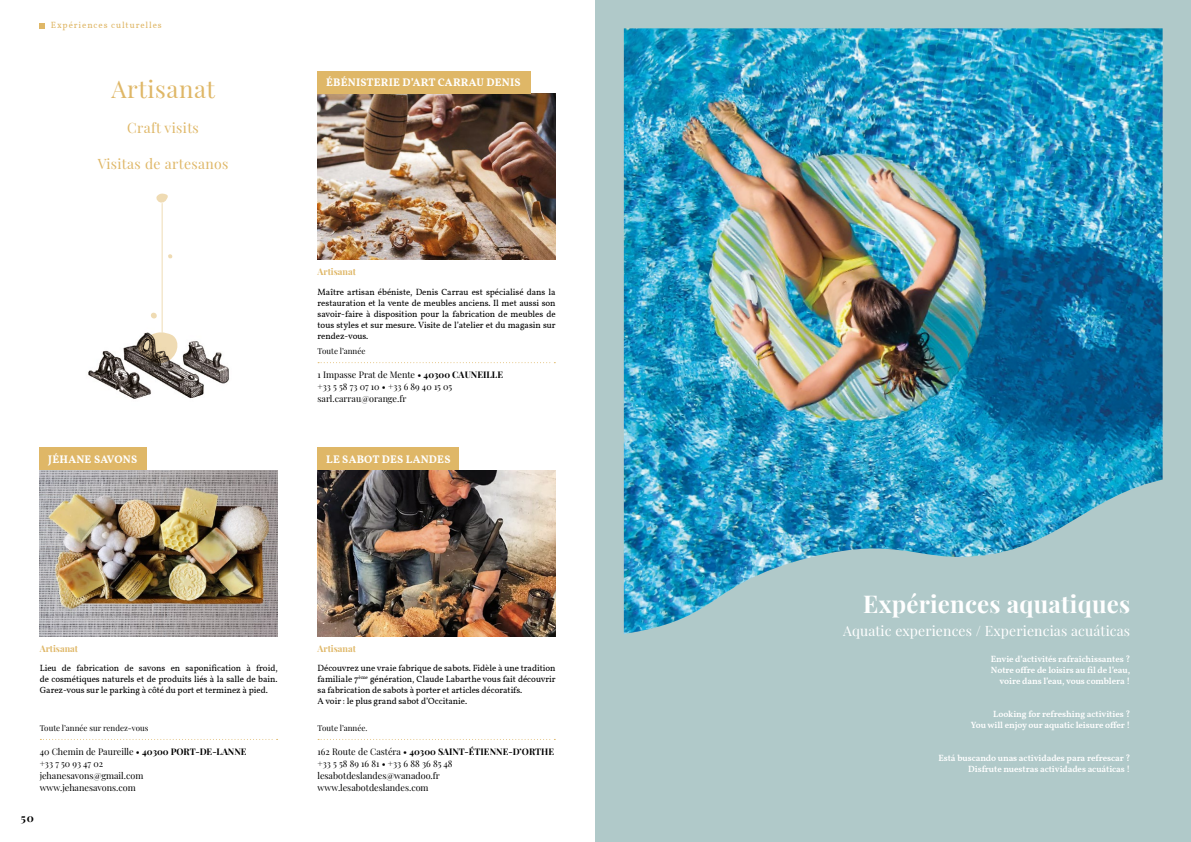
<style>
.page{position:relative;width:1191px;height:842px;background:#fff}
.page>*{position:absolute;margin:0;border:0;box-sizing:border-box;transform-origin:0 0}
.t1{font:700 24px "Playfair Display";letter-spacing:.01em;color:#fff}
.t2{font:24px "Playfair Display";letter-spacing:.025em;color:#dfb767}
.t3{font:14px "Playfair Display";letter-spacing:.01em;color:#fff}
.t4{font:14px "Playfair Display";letter-spacing:.025em;color:#dfb767}
.t5{font:700 11px "Vollkorn";letter-spacing:.02em;color:#fff}
.t6{font:700 11px "Playfair Display";color:#000}
.t7{font:9px/11px "Vollkorn";letter-spacing:-.005em;color:#000;text-align:justify}
.t8{font:9px/12px "Playfair Display";color:#000}
.t9{font:600 9px/11px "Vollkorn";letter-spacing:-.01em;color:#fff;text-align:right}
.t10{font:700 9px "Playfair Display";color:#dfb767}
.t11{font:9px "Vollkorn";letter-spacing:.1em;color:#dfb767}
.t12{font:8px "Playfair Display";color:#000}
.s1{font-weight:700}
</style>
<div class="page">
<div style="left:595px;top:0;width:596px;height:842px;background:#b0c9c9"></div>
<img style="left:624px;top:28px;width:538px;height:450px">
<img style="left:623px;top:478px;width:540px;height:156px">
<img style="left:88px;top:321px;width:141px;height:78px">
<svg style="left:151px;top:312px;width:6px;height:7px"></svg>
<svg style="left:168px;top:254px;width:5px;height:5px"></svg>
<hr style="left:162px;top:203px;width:1px;height:129px;background:#dfb767">
<svg style="left:137px;top:331px;width:45px;height:35px"></svg>
<svg style="left:156px;top:193px;width:12px;height:10px"></svg>
<img style="left:40px;top:470px;width:238px;height:166px">
<img style="left:317px;top:470px;width:238px;height:166px">
<div style="left:40px;top:448px;width:107px;height:22px;background:#dfb767"></div>
<svg style="left:40px;top:739px;width:238px;height:1px"></svg>
<div style="left:317px;top:448px;width:142px;height:22px;background:#dfb767"></div>
<svg style="left:318px;top:739px;width:237px;height:1px"></svg>
<img style="left:317px;top:94px;width:238px;height:165px">
<div style="left:317px;top:71px;width:214px;height:23px;background:#dfb767"></div>
<svg style="left:318px;top:362px;width:237px;height:1px"></svg>
<svg style="left:40px;top:23px;width:5px;height:5px"></svg>
<p class="t11" style="left:51px;top:19px;width:112px">Expériences culturelles</p>
<h1 class="t2" style="left:111px;top:70px;width:105px">Artisanat</h1>
<h2 class="t4" style="left:127px;top:117px;width:73px">Craft visits</h2>
<h2 class="t4" style="left:98px;top:153px;width:132px">Visitas de artesanos</h2>
<p class="t5" style="left:326px;top:74px;width:196px">ÉBÉNISTERIE D’ART CARRAU DENIS</p>
<p class="t10" style="left:317px;top:264px;width:40px">Artisanat</p>
<p class="t7" style="left:317px;top:286px;width:239px">Maître artisan ébéniste, Denis Carrau est spécialisé dans la restauration et la vente de meubles anciens. Il met aussi son savoir-faire à disposition pour la fabrication de meubles de tous styles et sur mesure. Visite de l’atelier et du magasin sur rendez-vous.</p>
<p class="t12" style="left:317px;top:345px;width:49px">Toute l’année</p>
<p class="t8" style="left:317px;top:368px;width:187px">1 Impasse Prat de Mente • <span class="s1">40300 CAUNEILLE </span>+33 5 58 73 07 10 • +33 6 89 40 15 05 sarl.carrau@orange.fr</p>
<p class="t5" style="left:48px;top:451px;width:90px">JÉHANE SAVONS</p>
<p class="t5" style="left:326px;top:451px;width:126px">LE SABOT DES LANDES</p>
<h1 class="t1" style="left:863px;top:585px;width:268px">Expériences aquatiques</h1>
<p class="t10" style="left:40px;top:641px;width:40px">Artisanat</p>
<p class="t7" style="left:40px;top:662px;width:239px">Lieu de fabrication de savons en saponification à froid, de cosmétiques naturels et de produits liés à la salle de bain.<br>Garez-vous sur le parking à côté du port et terminez à pied.</p>
<p class="t12" style="left:40px;top:722px;width:110px">Toute l’année sur rendez-vous</p>
<p class="t8" style="left:40px;top:745px;width:208px">40 Chemin de Paureille • <span class="s1">40300 PORT-DE-LANNE </span>+33 7 50 93 47 02<br>jehanesavons@gmail.com<br>www.jehanesavons.com</p>
<p class="t10" style="left:317px;top:641px;width:40px">Artisanat</p>
<p class="t7" style="left:317px;top:662px;width:239px;text-align:left">Découvrez une vraie fabrique de sabots. Fidèle à une tradition familiale 7<sup>ème</sup> génération, Claude Labarthe vous fait découvrir sa fabrication de sabots à porter et articles décoratifs.<br>A voir : le plus grand sabot d’Occitanie.</p>
<p class="t12" style="left:317px;top:722px;width:51px">Toute l’année.</p>
<p class="t8" style="left:317px;top:745px;width:238px">162 Route de Castéra • <span class="s1">40300 SAINT-ÉTIENNE-D’ORTHE </span>+33 5 58 89 16 81 • +33 6 88 36 85 48 lesabotdeslandes@wanadoo.fr<br>www.lesabotdeslandes.com</p>
<h2 class="t3" style="left:843px;top:620px;width:289px">Aquatic experiences / Experiencias acuáticas</h2>
<p class="t9" style="left:990px;top:653px;width:141px">Envie d’activités rafraîchissantes ?<br>Notre offre de loisirs au fil de l’eau, voire dans l’eau, vous comblera !</p>
<p class="t9" style="left:971px;top:708px;width:161px">Looking for refreshing activities ?<br>You will enjoy our aquatic leisure offer !</p>
<p class="t9" style="left:938px;top:752px;width:193px">Está buscando unas actividades para refrescar ?<br>Disfrute nuestras actividades acuáticas !</p>
<p class="t6" style="left:21px;top:809px;width:14px">50</p>
</div>
